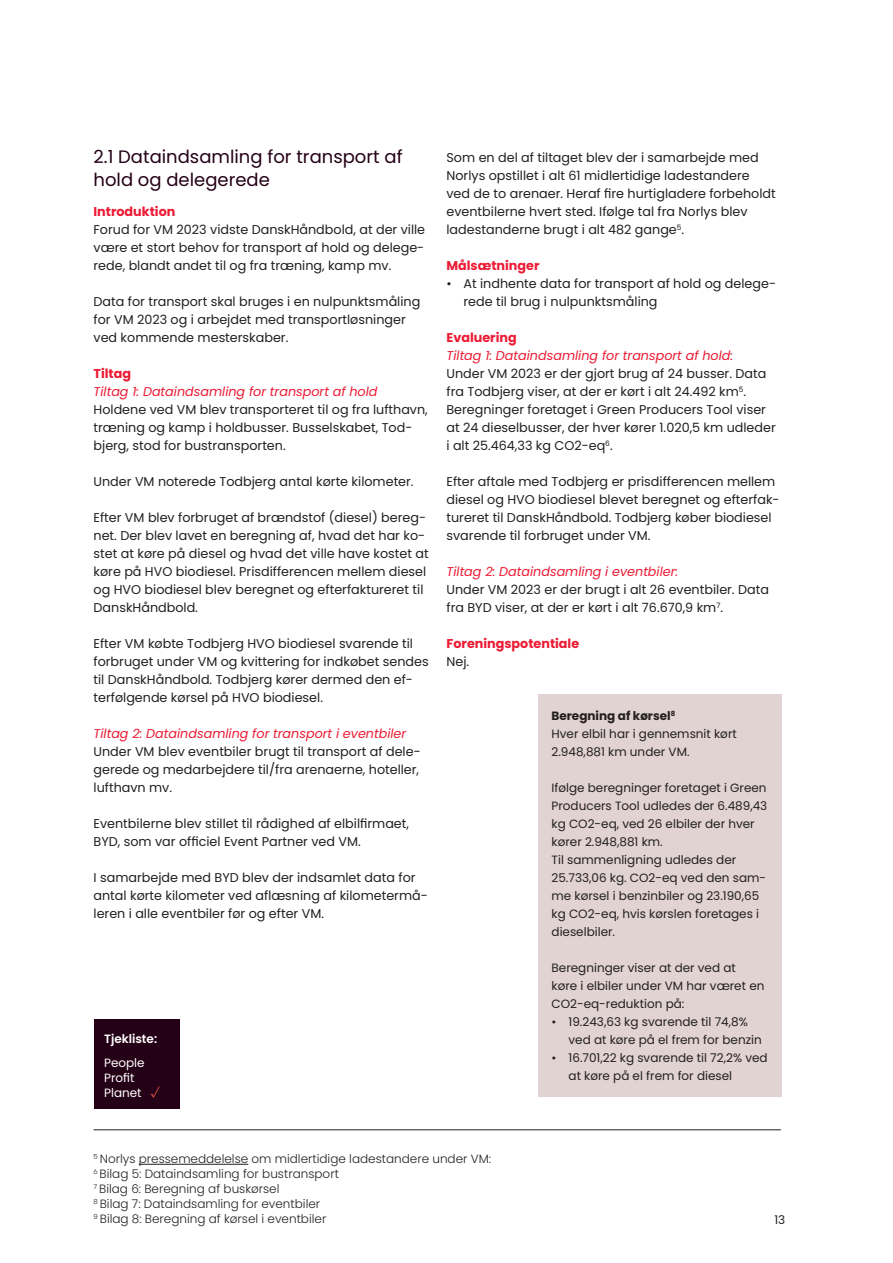
<style>
.page{position:relative;width:893px;height:1263px;background:#fff}
.page>*{position:absolute;margin:0;border:0;box-sizing:border-box;transform-origin:0 0}
.Punkt{font:18px/22.5px "Poppins";color:#240116}
.brød{font:12.75px/18px "Poppins";color:#231f20}
.brød-2{font:italic 12.75px "Poppins";color:#ed1a33}
.brød-3{font:700 12.75px "Poppins";color:#ed1a33}
.Faktaboks{font:12px/18px "Poppins";color:#231f20}
.brød-4{font:300 12px "Poppins";color:#231f20}
.brød-5{font:12px "Poppins";color:#fff}
.Faktaboks-2{font:700 12px "Poppins";color:#231f20}
.brød-6{font:600 12px "Poppins";color:#fff}
.s1{color:#f05a50}
</style>
<div class="page">
<hr style="left:0;top:0;width:1px;height:1263px;background:#e0d3d2">
<hr style="left:139px;top:1164px;width:109px;height:1px;background:#231f20">
<hr style="left:94px;top:1129px;width:687px;height:1px;background:#231f20">
<div style="left:95px;top:1019px;width:85px;height:90px;background:#240116"></div>
<div style="left:539px;top:695px;width:243px;height:42px;background:#e0d3d2"></div>
<div style="left:539px;top:713px;width:243px;height:60px;background:#e0d3d2"></div>
<div style="left:539px;top:767px;width:243px;height:186px;background:#e0d3d2"></div>
<div style="left:539px;top:929px;width:243px;height:96px;background:#e0d3d2"></div>
<div style="left:539px;top:1001px;width:243px;height:60px;background:#e0d3d2"></div>
<div style="left:539px;top:1037px;width:243px;height:60px;background:#e0d3d2"></div>
<p class="Punkt" style="left:94px;top:146px;width:311px">2.1 Dataindsamling for transport af hold og delegerede</p>
<p class="brød-3" style="left:94px;top:204px;width:83px">Introduktion</p>
<p class="brød" style="left:94px;top:221px;width:333px;text-align:justify">Forud for VM 2023 vidste DanskHåndbold, at der ville være et stort behov for transport af hold og delege&shy;rede, blandt andet til og fra træning, kamp mv.</p>
<p class="brød" style="left:94px;top:293px;width:328px">Data for transport skal bruges i en nulpunktsmåling for VM 2023 og i arbejdet med transportløsninger ved kommende mesterskaber.</p>
<p class="brød-3" style="left:94px;top:366px;width:39px">Tiltag</p>
<p class="brød-2" style="left:94px;top:384px;width:285px">Tiltag 1: Dataindsamling for transport af hold</p>
<p class="brød" style="left:94px;top:401px;width:336px">Holdene ved VM blev transporteret til og fra lufthavn, træning og kamp i holdbusser. Busselskabet, Tod&shy;bjerg, stod for bustransporten.</p>
<p class="brød" style="left:94px;top:473px;width:322px">Under VM noterede Todbjerg antal kørte kilometer.</p>
<p class="brød" style="left:94px;top:509px;width:337px">Efter VM blev forbruget af brændstof (diesel) bereg&shy;net. Der blev lavet en beregning af, hvad det har ko&shy;stet at køre på diesel og hvad det ville have kostet at køre på HVO biodiesel. Prisdifferencen mellem diesel og HVO biodiesel blev beregnet og efterfaktureret til DanskHåndbold.</p>
<p class="brød" style="left:94px;top:635px;width:337px">Efter VM købte Todbjerg HVO biodiesel svarende til forbruget under VM og kvittering for indkøbet sendes til DanskHåndbold. Todbjerg kører dermed den ef&shy;terfølgende kørsel på HVO biodiesel.</p>
<p class="brød-2" style="left:94px;top:726px;width:314px">Tiltag 2: Dataindsamling for transport i eventbiler</p>
<p class="brød" style="left:94px;top:743px;width:329px;text-align:justify">Under VM blev eventbiler brugt til transport af dele&shy;gerede og medarbejdere til/fra arenaerne, hoteller, lufthavn mv.</p>
<p class="brød" style="left:94px;top:815px;width:317px">Eventbilerne blev stillet til rådighed af elbilfirmaet,<br>BYD, som var officiel Event Partner ved VM.</p>
<p class="brød" style="left:94px;top:869px;width:336px">I samarbejde med BYD blev der indsamlet data for antal kørte kilometer ved aflæsning af kilometermå&shy;leren i alle eventbiler før og efter VM.</p>
<p class="brød-6" style="left:104px;top:1032px;width:55px">Tjekliste:</p>
<p class="brød-5" style="left:104px;top:1055px;width:42px">People</p>
<p class="brød-5" style="left:104px;top:1070px;width:32px">Profit</p>
<p class="brød-5" style="left:104px;top:1085px;width:57px">Planet <span class="s1">√</span></p>
<p class="brød" style="left:446px;top:149px;width:331px">Som en del af tiltaget blev der i samarbejde med Norlys opstillet i alt 61 midlertidige ladestandere ved de to arenaer. Heraf fire hurtigladere forbeholdt eventbilerne hvert sted. Ifølge tal fra Norlys blev ladestanderne brugt i alt 482 gange<sup>5</sup>.</p>
<p class="brød-3" style="left:446px;top:258px;width:94px">Målsætninger</p>
<p class="brød" style="left:463px;top:275px;width:314px;text-indent:-17px">• At indhente data for transport af hold og delege&shy;rede til brug i nulpunktsmåling</p>
<p class="brød-3" style="left:446px;top:330px;width:72px">Evaluering</p>
<p class="brød-2" style="left:446px;top:348px;width:288px">Tiltag 1: Dataindsamling for transport af hold:</p>
<p class="brød" style="left:446px;top:365px;width:331px">Under VM 2023 er der gjort brug af 24 busser. Data fra Todbjerg viser, at der er kørt i alt 24.492 km<sup>5</sup>.<br>Beregninger foretaget i Green Producers Tool viser at 24 dieselbusser, der hver kører 1.020,5 km udleder i alt 25.464,33 kg CO2-eq<sup>6</sup>.</p>
<p class="brød" style="left:446px;top:473px;width:335px">Efter aftale med Todbjerg er prisdifferencen mellem diesel og HVO biodiesel blevet beregnet og efterfak&shy;tureret til DanskHåndbold. Todbjerg køber biodiesel svarende til forbruget under VM.</p>
<p class="brød-2" style="left:446px;top:564px;width:233px">Tiltag 2: Dataindsamling i eventbiler:</p>
<p class="brød" style="left:446px;top:581px;width:324px">Under VM 2023 er der brugt i alt 26 eventbiler. Data fra BYD viser, at der er kørt i alt 76.670,9 km<sup>7</sup>.</p>
<p class="brød-3" style="left:446px;top:636px;width:134px">Foreningspotentiale</p>
<p class="brød" style="left:446px;top:653px;width:24px">Nej.</p>
<p class="Faktaboks-2" style="left:552px;top:709px;width:125px">Beregning af kørsel<sup>8</sup></p>
<p class="Faktaboks" style="left:552px;top:725px;width:187px">Hver elbil har i gennemsnit kørt<br>2.948,881 km under VM.</p>
<p class="Faktaboks" style="left:552px;top:779px;width:217px">Ifølge beregninger foretaget i Green<br>Producers Tool udledes der 6.489,43 kg CO2-eq, ved 26 elbiler der hver kører 2.948,881 km.<br>Til sammenligning udledes der<br>25.733,06 kg. CO2-eq ved den sam&shy;me kørsel i benzinbiler og 23.190,65 kg CO2-eq, hvis kørslen foretages i dieselbiler.</p>
<p class="Faktaboks" style="left:552px;top:959px;width:214px">Beregninger viser at der ved at køre i elbiler under VM har været en<br>CO2-eq-reduktion på:</p>
<p class="Faktaboks" style="left:569px;top:1013px;width:195px;text-indent:-17px">• 19.243,63 kg svarende til 74,8% ved at køre på el frem for benzin</p>
<p class="Faktaboks" style="left:569px;top:1049px;width:201px;text-indent:-17px">• 16.701,22 kg svarende til 72,2% ved at køre på el frem for diesel</p>
<p class="brød-4" style="left:94px;top:1152px;width:399px"><sup>5</sup> Norlys pressemeddelelse om midlertidige ladestandere under VM:</p>
<p class="brød-4" style="left:94px;top:1167px;width:247px"><sup>6</sup> Bilag 5: Dataindsamling for bustransport</p>
<p class="brød-4" style="left:94px;top:1182px;width:187px"><sup>7</sup> Bilag 6: Beregning af buskørsel</p>
<p class="brød-4" style="left:94px;top:1197px;width:228px"><sup>8</sup> Bilag 7: Dataindsamling for eventbiler</p>
<p class="brød-4" style="left:94px;top:1212px;width:234px"><sup>9</sup> Bilag 8: Beregning af kørsel i eventbiler</p>
<p class="Faktaboks" style="left:774px;top:1211px;width:12px">13</p>
</div>
